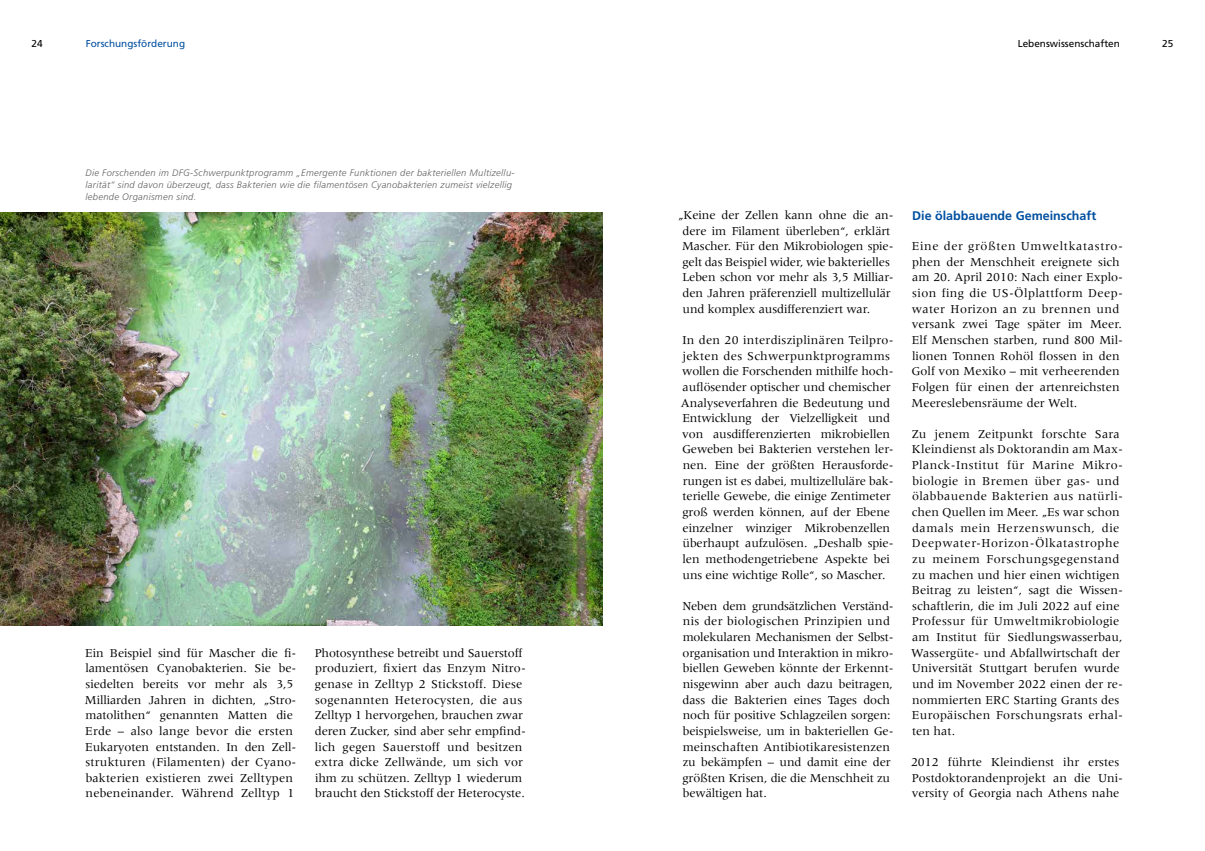
<style>
.page{position:relative;width:1205px;height:851px;background:#fff}
.page>*{position:absolute;margin:0;border:0;box-sizing:border-box;transform-origin:0 0}
.t1{font:12.5px/15.6px "Meridien LT Std";color:#000}
.t2{font:700 12.5px "Frutiger LT Std";color:#004f9f}
.t3{font:10px "Frutiger LT Std";color:#000}
.t4{font:10px "Frutiger LT Std";color:#004f9f}
.t5{font:italic 300 9.38px/11.9px "Frutiger LT Std";letter-spacing:.03em;color:#646363}
</style>
<div class="page">
<img style="left:0;top:213px;width:602px;height:412px">
<p class="t4" style="left:86px;top:38px;width:101px">Forschungsförderung</p>
<p class="t3" style="left:1017px;top:38px;width:104px">Lebenswissenschaften</p>
<p class="t3" style="left:32px;top:38px;width:13px">24</p>
<p class="t3" style="left:1162px;top:38px;width:13px">25</p>
<p class="t5" style="left:86px;top:167px;width:431px">Die Forschenden im DFG-Schwerpunktprogramm „Emergente Funktionen der bakteriellen Multizellu&shy;larität“ sind davon überzeugt, dass Bakterien wie die filamentösen Cyanobakterien zumeist vielzellig lebende Organismen sind.</p>
<p class="t1" style="left:85px;top:644px;width:213px">Ein Beispiel sind für Mascher die fi&shy;lamentösen Cyanobakterien. Sie be&shy;siedelten bereits vor mehr als 3,5<br>Milliarden Jahren in dichten, „Stro&shy;matolithen“ genannten Matten die Erde – also lange bevor die ersten Eukaryoten entstanden. In den Zell&shy;strukturen (Filamenten) der Cyano&shy;bakterien existieren zwei Zelltypen nebeneinander. Während Zelltyp 1</p>
<p class="t1" style="left:315px;top:644px;width:213px">Photosynthese betreibt und Sauerstoff produziert, fixiert das Enzym Nitro&shy;genase in Zelltyp 2 Stickstoff. Diese sogenannten Heterocysten, die aus Zelltyp 1 hervorgehen, brauchen zwar deren Zucker, sind aber sehr empfind&shy;lich gegen Sauerstoff und besitzen extra dicke Zellwände, um sich vor ihm zu schützen. Zelltyp 1 wiederum braucht den Stickstoff der Heterocyste.</p>
<p class="t1" style="left:682px;top:207px;width:213px;text-indent:-4px">„Keine der Zellen kann ohne die an&shy;dere im Filament überleben“, erklärt Mascher. Für den Mikrobiologen spie&shy;gelt das Beispiel wider, wie bakterielles Leben schon vor mehr als 3,5 Milliar&shy;den Jahren präferenziell multizellulär und komplex ausdifferenziert war.</p>
<p class="t1" style="left:681px;top:332px;width:214px">In den 20 interdisziplinären Teilpro&shy;jekten des Schwerpunktprogramms wollen die Forschenden mithilfe hoch&shy;auflösender optischer und chemischer Analyseverfahren die Bedeutung und Entwicklung der Vielzelligkeit und von ausdifferenzierten mikrobiellen Geweben bei Bakterien verstehen ler&shy;nen. Eine der größten Herausforde&shy;rungen ist es dabei, multizelluläre bak&shy;terielle Gewebe, die einige Zentimeter groß werden können, auf der Ebene einzelner winziger Mikrobenzellen überhaupt aufzulösen. „Deshalb spie&shy;len methodengetriebene Aspekte bei uns eine wichtige Rolle“, so Mascher.</p>
<p class="t1" style="left:682px;top:598px;width:213px">Neben dem grundsätzlichen Verständ&shy;nis der biologischen Prinzipien und molekularen Mechanismen der Selbst&shy;organisation und Interaktion in mikro&shy;biellen Geweben könnte der Erkennt&shy;nisgewinn aber auch dazu beitragen, dass die Bakterien eines Tages doch noch für positive Schlagzeilen sorgen: beispielsweise, um in bakteriellen Ge&shy;meinschaften Antibiotikaresistenzen zu bekämpfen – und damit eine der größten Krisen, die die Menschheit zu bewältigen hat.</p>
<p class="t2" style="left:912px;top:208px;width:186px">Die ölabbauende Gemeinschaft</p>
<p class="t1" style="left:911px;top:238px;width:213px">Eine der größten Umweltkatastro&shy;phen der Menschheit ereignete sich am 20. April 2010: Nach einer Explo&shy;sion fing die US-Ölplattform Deep&shy;water Horizon an zu brennen und versank zwei Tage später im Meer.<br>Elf Menschen starben, rund 800 Mil&shy;lionen Tonnen Rohöl flossen in den Golf von Mexiko – mit verheerenden Folgen für einen der artenreichsten Meereslebensräume der Welt.</p>
<p class="t1" style="left:911px;top:426px;width:213px">Zu jenem Zeitpunkt forschte Sara Kleindienst als Doktorandin am Max-Planck-Institut für Marine Mikro&shy;biologie in Bremen über gas- und ölabbauende Bakterien aus natürli&shy;chen Quellen im Meer. „Es war schon damals mein Herzenswunsch, die Deepwater-Horizon-Ölkatastrophe zu meinem Forschungsgegenstand zu machen und hier einen wichtigen Beitrag zu leisten“, sagt die Wissen&shy;schaftlerin, die im Juli 2022 auf eine Professur für Umweltmikrobiologie am Institut für Siedlungswasserbau, Wassergüte- und Abfallwirtschaft der Universität Stuttgart berufen wurde und im November 2022 einen der re&shy;nommierten ERC Starting Grants des Europäischen Forschungsrats erhal&shy;ten hat.</p>
<p class="t1" style="left:911px;top:754px;width:213px">2012 führte Kleindienst ihr erstes<br>Postdoktorandenprojekt an die Uni&shy;versity of Georgia nach Athens nahe</p>
</div>
